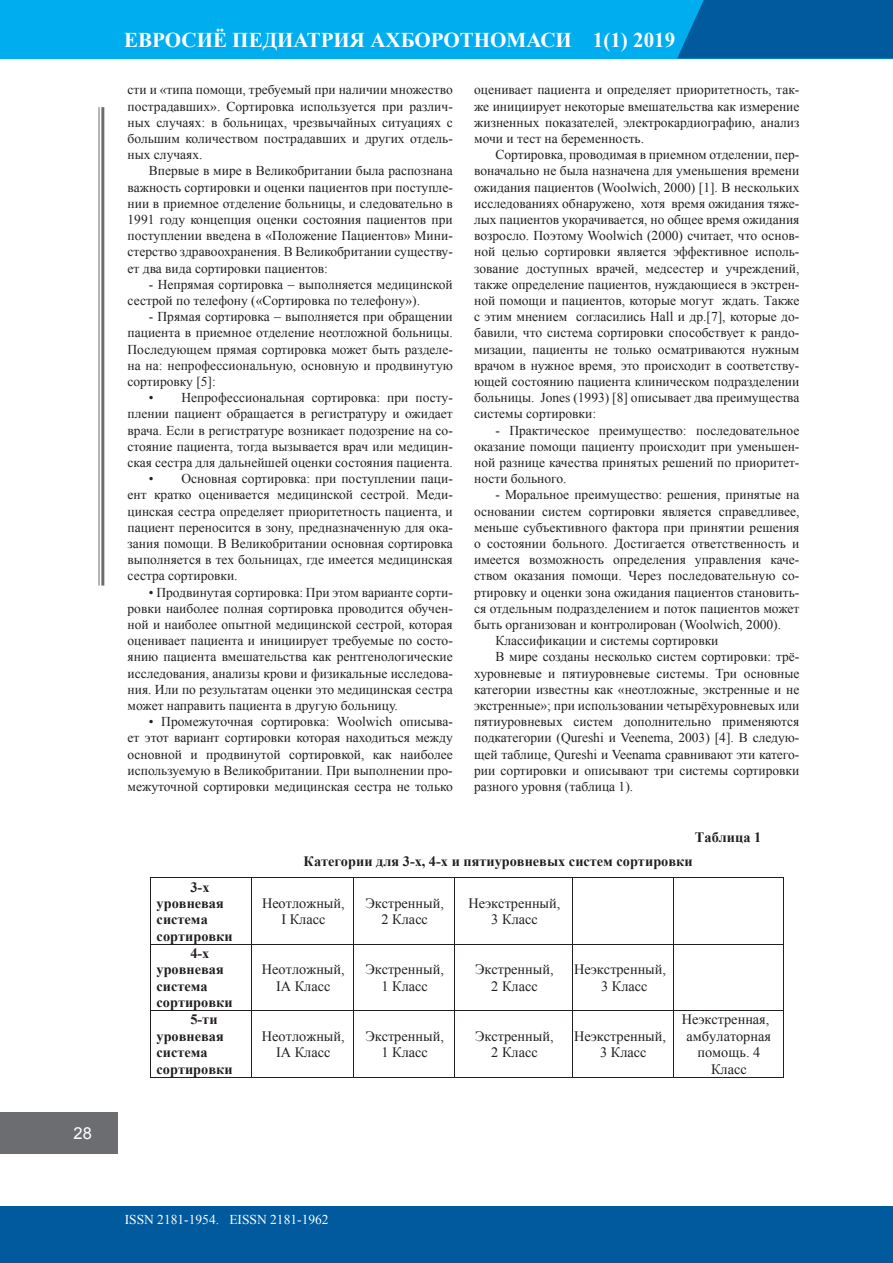
<style>
.page{position:relative;width:893px;height:1263px;background:#fff}
.page>*{position:absolute;margin:0;border:0;box-sizing:border-box;transform-origin:0 0}
.t1{font:700 21px "Times New Roman";color:#fff}
.t2{font:16.5px "Arial";color:#fff}
.t3{font:14.25px/16.5px "Times New Roman";color:#231f20;text-align:center}
.t4{font:700 14.25px/16.5px "Times New Roman";color:#231f20}
.t5{font:13.5px/16.2px "Times New Roman";color:#231f20;text-align:justify}
.t6{font:13.5px "Times New Roman";color:#fff}
</style>
<div class="page">
<hr style="left:99px;top:107px;width:1px;height:478px;background:#6c6d70">
<hr style="left:101px;top:107px;width:3px;height:478px;background:#6c6d70">
<div style="left:0;top:1112px;width:118px;height:41px;background:#6c6d70"></div>
<div style="left:0;top:1206px;width:893px;height:57px;background:#015a9d"></div>
<div style="left:0;top:0;width:893px;height:59px;background:#00aeef"></div>
<svg style="left:677px;top:0;width:216px;height:59px;background:#0060a3"></svg>
<hr style="left:150px;top:878px;width:423px;height:1px;background:#231f20">
<hr style="left:573px;top:878px;width:101px;height:1px;background:#231f20">
<hr style="left:674px;top:878px;width:110px;height:1px;background:#231f20">
<hr style="left:150px;top:878px;width:1px;height:66px;background:#231f20">
<hr style="left:251px;top:878px;width:1px;height:66px;background:#231f20">
<hr style="left:353px;top:878px;width:1px;height:66px;background:#231f20">
<hr style="left:454px;top:878px;width:1px;height:66px;background:#231f20">
<hr style="left:572px;top:878px;width:1px;height:66px;background:#231f20">
<hr style="left:674px;top:878px;width:1px;height:66px;background:#231f20">
<hr style="left:783px;top:878px;width:1px;height:66px;background:#231f20">
<hr style="left:150px;top:944px;width:423px;height:1px;background:#231f20">
<hr style="left:573px;top:944px;width:101px;height:1px;background:#231f20">
<hr style="left:674px;top:944px;width:110px;height:1px;background:#231f20">
<hr style="left:150px;top:944px;width:1px;height:66px;background:#231f20">
<hr style="left:251px;top:944px;width:1px;height:66px;background:#231f20">
<hr style="left:353px;top:944px;width:1px;height:66px;background:#231f20">
<hr style="left:454px;top:944px;width:1px;height:66px;background:#231f20">
<hr style="left:572px;top:944px;width:1px;height:66px;background:#231f20">
<hr style="left:674px;top:944px;width:1px;height:66px;background:#231f20">
<hr style="left:783px;top:944px;width:1px;height:66px;background:#231f20">
<hr style="left:150px;top:1010px;width:423px;height:1px;background:#231f20">
<hr style="left:573px;top:1010px;width:101px;height:1px;background:#231f20">
<hr style="left:674px;top:1010px;width:110px;height:1px;background:#231f20">
<hr style="left:150px;top:1011px;width:1px;height:66px;background:#231f20">
<hr style="left:150px;top:1077px;width:101px;height:1px;background:#231f20">
<hr style="left:251px;top:1011px;width:1px;height:66px;background:#231f20">
<hr style="left:252px;top:1077px;width:101px;height:1px;background:#231f20">
<hr style="left:353px;top:1011px;width:1px;height:66px;background:#231f20">
<hr style="left:353px;top:1077px;width:101px;height:1px;background:#231f20">
<hr style="left:454px;top:1011px;width:1px;height:66px;background:#231f20">
<hr style="left:455px;top:1077px;width:117px;height:1px;background:#231f20">
<hr style="left:572px;top:1011px;width:1px;height:66px;background:#231f20">
<hr style="left:573px;top:1077px;width:101px;height:1px;background:#231f20">
<hr style="left:674px;top:1011px;width:1px;height:66px;background:#231f20">
<hr style="left:674px;top:1077px;width:109px;height:1px;background:#231f20">
<hr style="left:783px;top:1011px;width:1px;height:66px;background:#231f20">
<p class="t2" style="left:74px;top:1123px;width:20px">28</p>
<h1 class="t1" style="left:124px;top:25px;width:552px">ЕВРОСИЁ ПЕДИАТРИЯ АХБОРОТНОМАСИ 1(1) 2019</h1>
<p class="t5" style="left:128px;top:82px;width:327px">сти и «типа помощи, требуемый при наличии множество пострадавших». Сортировка используется при различ&shy;ных случаях: в больницах, чрезвычайных ситуациях с большим количеством пострадавших и других отдель&shy;ных случаях.</p>
<p class="t5" style="left:128px;top:163px;width:327px;text-indent:21px">Впервые в мире в Великобритании была распознана важность сортировки и оценки пациентов при поступле&shy;нии в приемное отделение больницы, и следовательно в 1991 году концепция оценки состояния пациентов при поступлении введена в «Положение Пациентов» Мини&shy;стерство здравоохранения. В Великобритании существу&shy;ет два вида сортировки пациентов:</p>
<p class="t5" style="left:128px;top:276px;width:327px;text-indent:21px">- Непрямая сортировка – выполняется медицинской сестрой по телефону («Сортировка по телефону»).</p>
<p class="t5" style="left:128px;top:308px;width:327px;text-indent:21px">- Прямая сортировка – выполняется при обращении пациента в приемное отделение неотложной больницы.<br>Последующем прямая сортировка может быть разделе&shy;на на: непрофессиональную, основную и продвинутую сортировку [5]:</p>
<p class="t5" style="left:128px;top:389px;width:327px;text-indent:21px">• Непрофессиональная сортировка: при посту&shy;плении пациент обращается в регистратуру и ожидает врача. Если в регистратуре возникает подозрение на со&shy;стояние пациента, тогда вызывается врач или медицин&shy;ская сестра для дальнейшей оценки состояния пациента.</p>
<p class="t5" style="left:128px;top:470px;width:327px;text-indent:21px">• Основная сортировка: при поступлении паци&shy;ент кратко оценивается медицинской сестрой. Меди&shy;цинская сестра определяет приоритетность пациента, и пациент переносится в зону, предназначенную для ока&shy;зания помощи. В Великобритании основная сортировка выполняется в тех больницах, где имеется медицинская сестра сортировки.</p>
<p class="t5" style="left:128px;top:584px;width:327px;text-indent:21px">• Продвинутая сортировка: При этом варианте сорти&shy;ровки наиболее полная сортировка проводится обучен&shy;ной и наиболее опытной медицинской сестрой, которая оценивает пациента и инициирует требуемые по состо&shy;янию пациента вмешательства как рентгенологические исследования, анализы крови и физикальные исследова&shy;ния. Или по результатам оценки это медицинская сестра может направить пациента в другую больницу.</p>
<p class="t5" style="left:128px;top:713px;width:327px;text-indent:21px">• Промежуточная сортировка: Woolwich описыва&shy;ет этот вариант сортировки которая находиться между основной и продвинутой сортировкой, как наиболее используемую в Великобритании. При выполнении про&shy;межуточной сортировки медицинская сестра не только</p>
<p class="t5" style="left:474px;top:82px;width:327px">оценивает пациента и определяет приоритетность, так&shy;же инициирует некоторые вмешательства как измерение жизненных показателей, электрокардиографию, анализ мочи и тест на беременность.</p>
<p class="t5" style="left:474px;top:146px;width:327px;text-indent:21px">Сортировка, проводимая в приемном отделении, пер&shy;воначально не была назначена для уменьшения времени ожидания пациентов (Woolwich, 2000) [1]. В нескольких исследованиях обнаружено, хотя время ожидания тяже&shy;лых пациентов укорачивается, но общее время ожидания возросло. Поэтому Woolwich (2000) считает, что основ&shy;ной целью сортировки является эффективное исполь&shy;зование доступных врачей, медсестер и учреждений, также определение пациентов, нуждающиеся в экстрен&shy;ной помощи и пациентов, которые могут ждать. Также с этим мнением согласились Hall и др.[7], которые до&shy;бавили, что система сортировки способствует к рандо&shy;мизации, пациенты не только осматриваются нужным врачом в нужное время, это происходит в соответству&shy;ющей состоянию пациента клиническом подразделении больницы. Jones (1993) [8] описывает два преимущества системы сортировки:</p>
<p class="t5" style="left:474px;top:422px;width:327px;text-indent:21px">- Практическое преимущество: последовательное оказание помощи пациенту происходит при уменьшен&shy;ной разнице качества принятых решений по приоритет&shy;ности больного.</p>
<p class="t5" style="left:495px;top:487px;width:305px">- Моральное преимущество: решения, принятые на</p>
<p class="t5" style="left:474px;top:503px;width:327px">основании систем сортировки является справедливее,</p>
<p class="t5" style="left:474px;top:519px;width:327px">меньше субъективного фактора при принятии решения</p>
<p class="t5" style="left:474px;top:535px;width:327px">о состоянии больного. Достигается ответственность и</p>
<p class="t5" style="left:474px;top:551px;width:327px">имеется возможность определения управления каче-</p>
<p class="t5" style="left:474px;top:568px;width:327px">ством оказания помощи. Через последовательную со-</p>
<p class="t5" style="left:474px;top:584px;width:327px">ртировку и оценки зона ожидания пациентов становить-</p>
<p class="t5" style="left:474px;top:600px;width:327px">ся отдельным подразделением и поток пациентов может</p>
<p class="t5" style="left:474px;top:616px;width:308px">быть организован и контролирован (Woolwich, 2000).</p>
<p class="t5" style="left:495px;top:632px;width:225px">Классификации и системы сортировки</p>
<p class="t5" style="left:495px;top:649px;width:305px">В мире созданы несколько систем сортировки: трё-</p>
<p class="t5" style="left:474px;top:665px;width:327px">хуровневые и пятиуровневые системы. Три основные</p>
<p class="t5" style="left:474px;top:681px;width:327px">категории известны как «неотложные, экстренные и не</p>
<p class="t5" style="left:474px;top:697px;width:327px">экстренные»; при использовании четырёхуровневых или</p>
<p class="t5" style="left:474px;top:713px;width:327px">пятиуровневых систем дополнительно применяются</p>
<p class="t5" style="left:474px;top:730px;width:327px">подкатегории (Qureshi и Veenema, 2003) [4]. В следую-</p>
<p class="t5" style="left:474px;top:746px;width:327px">щей таблице, Qureshi и Veenama сравнивают эти катего-</p>
<p class="t5" style="left:474px;top:762px;width:327px">рии сортировки и описывают три системы сортировки</p>
<p class="t5" style="left:474px;top:778px;width:161px">разного уровня (таблица 1).</p>
<p class="t4" style="left:695px;top:828px;width:68px">Таблица 1</p>
<p class="t4" style="left:304px;top:853px;width:390px">Категории для 3-х, 4-х и пятиуровневых систем сортировки</p>
<p class="t4" style="left:157px;top:878px;width:78px;text-indent:34px">3-х уровневая система сортировки</p>
<p class="t4" style="left:157px;top:944px;width:78px;text-indent:34px">4-х уровневая система сортировки</p>
<p class="t4" style="left:157px;top:1011px;width:78px;text-indent:34px">5-ти уровневая система сортировки</p>
<p class="t3" style="left:262px;top:894px;width:84px">Неотложный,<br>I Класс</p>
<p class="t3" style="left:365px;top:894px;width:80px">Экстренный,<br>2 Класс</p>
<p class="t3" style="left:468px;top:894px;width:94px">Неэкстренный,<br>3 Класс</p>
<p class="t3" style="left:262px;top:961px;width:84px">Неотложный,<br>IА Класс</p>
<p class="t3" style="left:365px;top:961px;width:80px">Экстренный,<br>1 Класс</p>
<p class="t3" style="left:475px;top:961px;width:80px">Экстренный,<br>2 Класс</p>
<p class="t3" style="left:574px;top:961px;width:94px">Неэкстренный,<br>3 Класс</p>
<p class="t3" style="left:262px;top:1027px;width:84px">Неотложный,<br>IА Класс</p>
<p class="t3" style="left:365px;top:1027px;width:80px">Экстренный,<br>1 Класс</p>
<p class="t3" style="left:475px;top:1027px;width:80px">Экстренный,<br>2 Класс</p>
<p class="t3" style="left:574px;top:1027px;width:94px">Неэкстренный,<br>3 Класс</p>
<p class="t3" style="left:682px;top:1011px;width:91px">Неэкстренная, амбулаторная помощь. 4<br>Класс</p>
<p class="t6" style="left:125px;top:1210px;width:206px">ISSN 2181-1954. EISSN 2181-1962</p>
</div>
